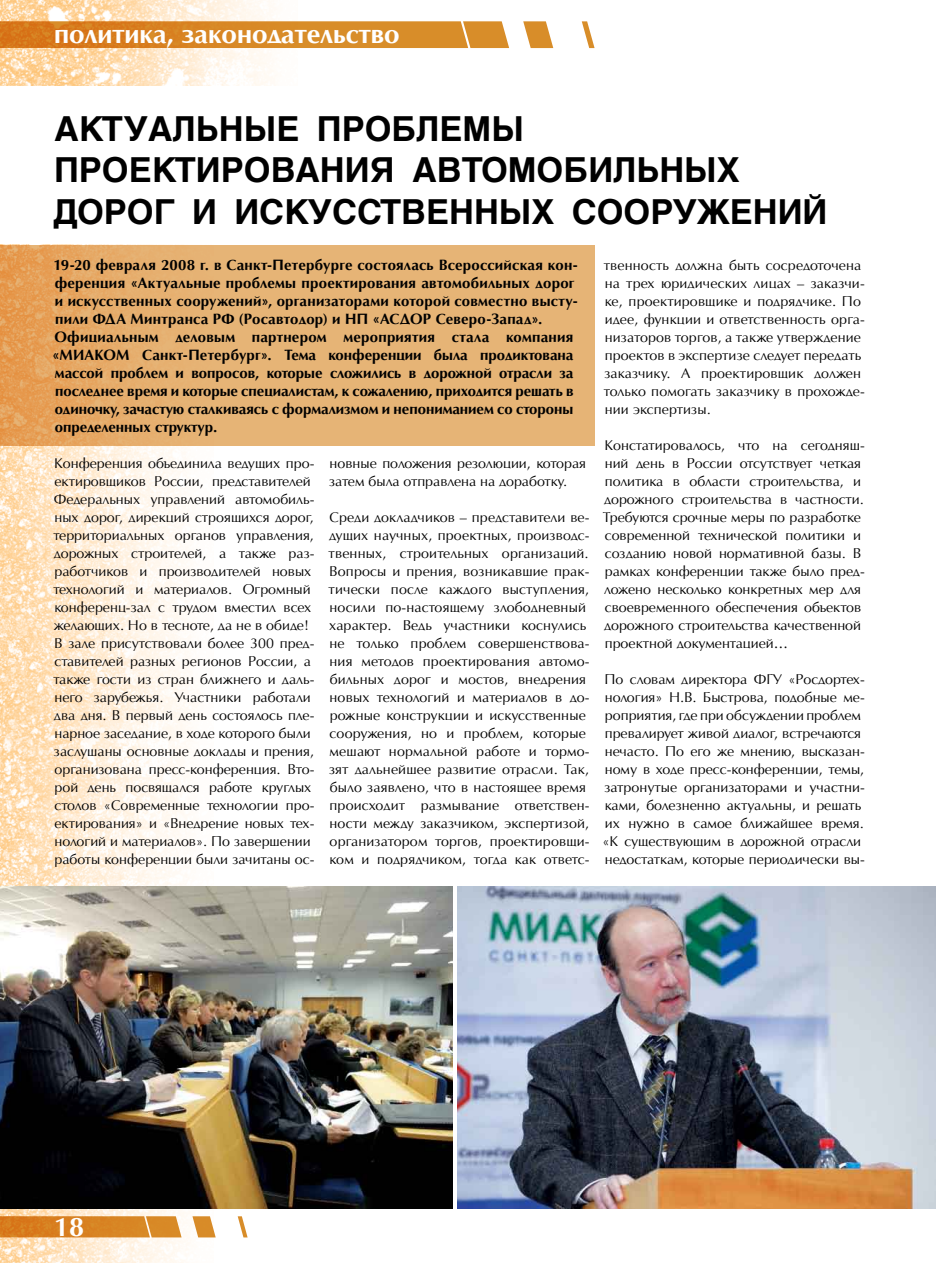
<style>
.page{position:relative;width:936px;height:1263px;background:#fff}
.page>*{position:absolute;margin:0;border:0;box-sizing:border-box;transform-origin:0 0}
.t1{font:700 34.5px/41.4px "AG Helvetica";color:#000}
.t2{font:700 27px "AG Opus";color:#fff}
.t3{font:700 15px/18px "AG Opus High Resolution";letter-spacing:.005em;color:#000}
.t4{font:14.25px/18px "AG Opus High Resolution";color:#000}
</style>
<div class="page">
<img style="left:0;top:0;width:281px;height:85px">
<img style="left:0;top:445px;width:213px;height:818px">
<svg style="left:0;top:21px;width:594px;height:27px"></svg>
<svg style="left:0;top:1216px;width:247px;height:21px"></svg>
<svg style="left:0;top:245px;width:594px;height:200px;fill:#e6b476"></svg>
<img style="left:457px;top:886px;width:478px;height:323px">
<img style="left:0;top:886px;width:452px;height:323px">
<h2 class="t2" style="left:54px;top:19px;width:347px">политика, законодательство</h2>
<h1 class="t1" style="left:54px;top:108px;width:775px">Актуальные проблемы проектирования автомобильных дорог и искусственных сооружений</h1>
<p class="t3" style="left:52px;top:256px;width:527px">19-20 февраля 2008 г. в Санкт-Петербурге состоялась Всероссийская кон&shy;ференция «Актуальные проблемы проектирования автомобильных дорог и искусственных сооружений», организаторами которой совместно высту&shy;пили ФДА Минтранса РФ (Росавтодор) и НП «АСДОР Северо-Запад».<br>Официальным деловым партнером мероприятия стала компания «МИАКОМ Санкт-Петербург». Тема конференции была продиктована массой проблем и вопросов, которые сложились в дорожной отрасли за последнее время и которые специалистам, к сожалению, приходится решать в одиночку, зачастую сталкиваясь с формализмом и непониманием со стороны определенных структур.</p>
<p class="t4" style="left:53px;top:454px;width:262px">Конференция объединила ведущих про&shy;ектировщиков России, представителей Федеральных управлений автомобиль&shy;ных дорог, дирекций строящихся дорог, территориальных органов управления, дорожных строителей, а также раз&shy;работчиков и производителей новых технологий и материалов. Огромный конференц-зал с трудом вместил всех желающих. Но в тесноте, да не в обиде!<br>В зале присутствовали более 300 пред&shy;ставителей разных регионов России, а также гости из стран ближнего и даль&shy;него зарубежья. Участники работали два дня. В первый день состоялось пле&shy;нарное заседание, в ходе которого были заслушаны основные доклады и прения, организована пресс-конференция. Вто&shy;рой день посвящался работе круглых столов «Современные технологии про&shy;ектирования» и «Внедрение новых тех&shy;нологий и материалов». По завершении работы конференции были зачитаны ос-</p>
<p class="t4" style="left:329px;top:454px;width:258px">новные положения резолюции, которая затем была отправлена на доработку.</p>
<p class="t4" style="left:328px;top:508px;width:262px">Среди докладчиков – представители ве&shy;дущих научных, проектных, производс&shy;твенных, строительных организаций.<br>Вопросы и прения, возникавшие прак&shy;тически после каждого выступления, носили по-настоящему злободневный характер. Ведь участники коснулись не только проблем совершенствова&shy;ния методов проектирования автомо&shy;бильных дорог и мостов, внедрения новых технологий и материалов в до&shy;рожные конструкции и искусственные сооружения, но и проблем, которые мешают нормальной работе и тормо&shy;зят дальнейшее развитие отрасли. Так, было заявлено, что в настоящее время происходит размывание ответствен&shy;ности между заказчиком, экспертизой, организатором торгов, проектировщи&shy;ком и подрядчиком, тогда как ответс-</p>
<p class="t4" style="left:603px;top:256px;width:262px">твенность должна быть сосредоточена на трех юридических лицах – заказчи&shy;ке, проектировщике и подрядчике. По идее, функции и ответственность орга&shy;низаторов торгов, а также утверждение проектов в экспертизе следует передать заказчику. А проектировщик должен только помогать заказчику в прохожде&shy;нии экспертизы.</p>
<p class="t4" style="left:603px;top:436px;width:263px">Констатировалось, что на сегодняш&shy;ний день в России отсутствует четкая политика в области строительства, и дорожного строительства в частности.<br>Требуются срочные меры по разработке современной технической политики и созданию новой нормативной базы. В рамках конференции также было пред&shy;ложено несколько конкретных мер для своевременного обеспечения объектов дорожного строительства качественной проектной документацией…</p>
<p class="t4" style="left:602px;top:670px;width:264px">По словам директора ФГУ «Росдортех&shy;нология» Н.В. Быстрова, подобные ме&shy;роприятия, где при обсуждении проблем превалирует живой диалог, встречаются нечасто. По его же мнению, высказан&shy;ному в ходе пресс-конференции, темы, затронутые организаторами и участни&shy;ками, болезненно актуальны, и решать их нужно в самое ближайшее время. «К существующим в дорожной отрасли недостаткам, которые периодически вы-</p>
<h2 class="t2" style="left:54px;top:1212px;width:32px">18</h2>
</div>
